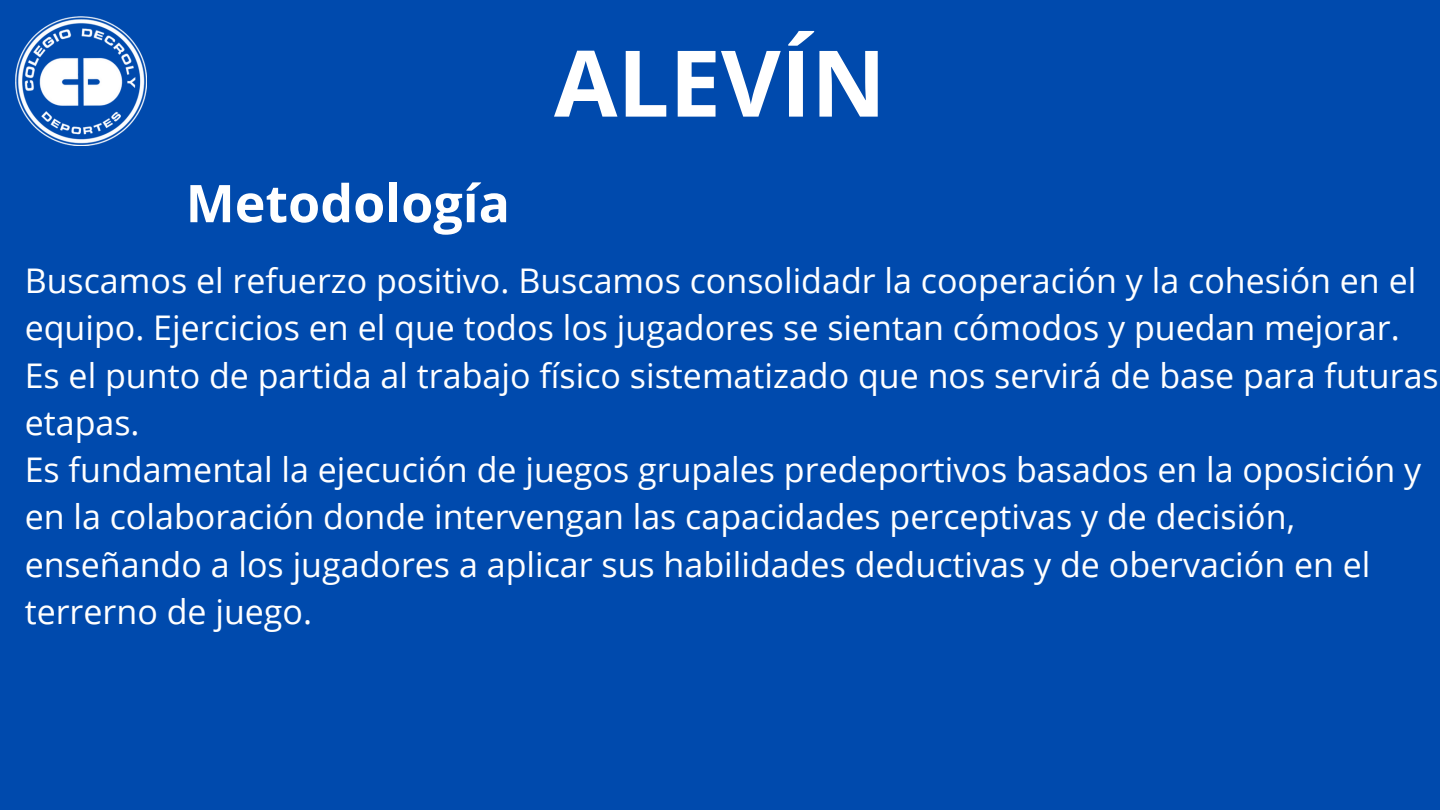
<style>
.page{position:relative;width:1440px;height:810px;background:#004aad}
.page>*{position:absolute;margin:0;border:0;box-sizing:border-box;transform-origin:0 0}
.t1{font:700 92px "Open Sans";color:#fff}
.t2{font:700 52px "Open Sans";color:#fff}
.t3{font:34px/47.2px "Open Sans";color:#fff}
</style>
<div class="page">
<img style="left:16px;top:16px;width:130px;height:130px">
<p class="t1" style="left:554px;top:18px;width:333px">ALEVÍN</p>
<p class="t2" style="left:186px;top:167px;width:326px">Metodología</p>
<p class="t3" style="left:25px;top:256px;width:1393px">Buscamos el refuerzo positivo. Buscamos consolidadr la cooperación y la cohesión en el equipo. Ejercicios en el que todos los jugadores se sientan cómodos y puedan mejorar.</p>
<p class="t3" style="left:25px;top:351px;width:1416px">Es el punto de partida al trabajo físico sistematizado que nos servirá de base para futuras etapas.</p>
<p class="t3" style="left:25px;top:445px;width:1398px">Es fundamental la ejecución de juegos grupales predeportivos basados en la oposición y en la colaboración donde intervengan las capacidades perceptivas y de decisión, enseñando a los jugadores a aplicar sus habilidades deductivas y de obervación en el terrerno de juego.</p>
</div>
